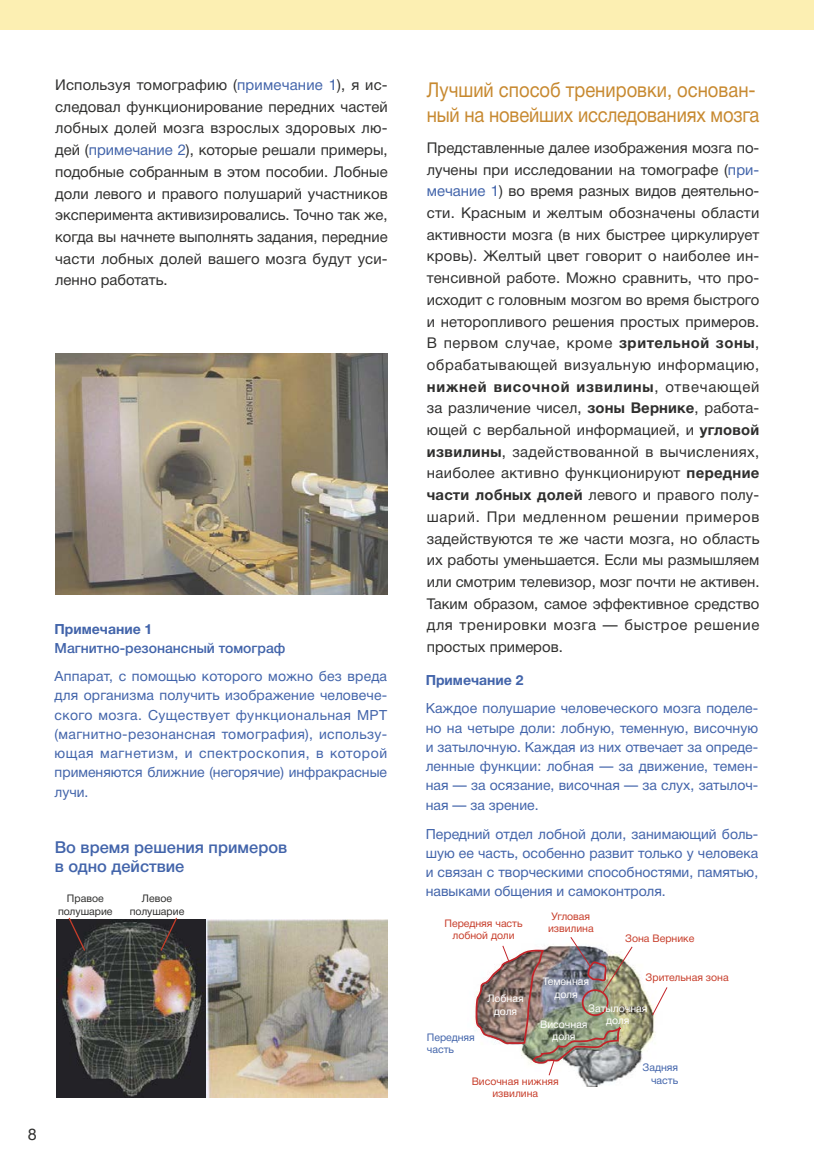
<style>
.page{position:relative;width:814px;height:1166px;background:#fff}
.page>*{position:absolute;margin:0;border:0;box-sizing:border-box;transform-origin:0 0}
.t1{font:20.47px/25.2px "Helvetica Neue Cyr";letter-spacing:-.01em;color:#c78930;scale:.9 1}
.t2{font:500 16.45px/19.2px "Helvetica Neue Cyr";color:#4264aa}
.t3{font:16.1px "Helvetica Neue Cyr";color:#2f2f2e}
.t4{font:14.88px/21.7px "Helvetica Neue Cyr";letter-spacing:.015em;color:#2f2f2e;text-align:justify}
.t5{font:14px/19.2px "Helvetica Neue Cyr";color:#4264aa;text-align:justify}
.t6{font:500 14px/19.2px "Helvetica Neue Cyr";color:#4264aa}
.t7{font:10.5px/12.2px "Helvetica Neue Cyr";color:#c73d2a;text-align:center}
.t8{font:10.5px/12.2px "Helvetica Neue Cyr";color:#fff;text-align:center}
.t9{font:10.5px/12.2px "Helvetica Neue Cyr";color:#2f2f2e;text-align:center}
.t10{font:10.5px/12.2px "Helvetica Neue Cyr";color:#4264aa;text-align:right}
.s1{color:#4264aa}
.s2{font-weight:700}
</style>
<div class="page">
<div style="left:0;top:0;width:814px;height:30px;background:#fcefb2"></div>
<img style="left:580px;top:947px;width:76px;height:139px">
<svg style="left:652px;top:987px;width:15px;height:28px"></svg>
<img style="left:474px;top:937px;width:158px;height:139px">
<img style="left:56px;top:919px;width:331px;height:179px">
<svg style="left:67px;top:917px;width:19px;height:35px"></svg>
<svg style="left:159px;top:917px;width:19px;height:35px"></svg>
<img style="left:55px;top:354px;width:332px;height:240px">
<p class="t3" style="left:28px;top:1129px;width:10px">8</p>
<p class="t4" style="left:55px;top:75px;width:334px">Используя томографию (<span class="s1">примечание 1</span>), я ис&shy;следовал функционирование передних частей лобных долей мозга взрослых здоровых лю&shy;дей (<span class="s1">примечание 2</span>), которые решали примеры, подобные собранным в этом пособии. Лобные доли левого и правого полушарий участников эксперимента активизировались. Точно так же, когда вы начнете выполнять задания, передние части лобных долей вашего мозга будут уси&shy;ленно работать.</p>
<p class="t1" style="left:427px;top:79px;width:371px">Лучший способ тренировки, основан&shy;ный на новейших исследованиях мозга</p>
<p class="t4" style="left:427px;top:138px;width:334px">Представленные далее изображения мозга по&shy;лучены при исследовании на томографе (<span class="s1">при&shy;мечание 1</span>) во время разных видов деятельно&shy;сти. Красным и желтым обозначены области активности мозга (в них быстрее циркулирует кровь). Желтый цвет говорит о наиболее ин&shy;тенсивной работе. Можно сравнить, что про&shy;исходит с головным мозгом во время быстрого и неторопливого решения простых примеров.<br>В первом случае, кроме <span class="s2">зрительной зоны</span>, обрабатывающей визуальную информацию, <span class="s2">нижней височной извилины</span>, отвечающей за различение чисел, <span class="s2">зоны Вернике</span>, работа&shy;ющей с вербальной информацией, и <span class="s2">угловой извилины</span>, задействованной в вычислениях, наиболее активно функционируют <span class="s2">передние части лобных долей</span> левого и правого полу&shy;шарий. При медленном решении примеров задействуются те же части мозга, но область их работы уменьшается. Если мы размышляем или смотрим телевизор, мозг почти не активен.<br>Таким образом, самое эффективное средство для тренировки мозга — быстрое решение простых примеров.</p>
<p class="t6" style="left:55px;top:620px;width:232px"><span class="s2">Примечание 1<br></span>Магнитно-резонансный томограф</p>
<p class="t5" style="left:55px;top:668px;width:334px">Аппарат, с помощью которого можно без вреда для организма получить изображение человече&shy;ского мозга. Существует функциональная МРТ (магнитно-резонансная томография), использу&shy;ющая магнетизм, и спектроскопия, в которой применяются ближние (негорячие) инфракрасные лучи.</p>
<p class="t5" style="left:425px;top:667px;width:334px;line-height:28.2px"><span class="s2">Примечание 2<br></span>Каждое полушарие человеческого мозга поделе-</p>
<p class="t5" style="left:425px;top:719px;width:334px">но на четыре доли: лобную, теменную, височную и затылочную. Каждая из них отвечает за опреде&shy;ленные функции: лобная — за движение, темен&shy;ная — за осязание, височная — за слух, затылоч&shy;ная — за зрение.</p>
<p class="t5" style="left:425px;top:825px;width:334px">Передний отдел лобной доли, занимающий боль&shy;шую ее часть, особенно развит только у человека и связан с творческими способностями, памятью, навыками общения и самоконтроля.</p>
<p class="t2" style="left:55px;top:839px;width:234px">Во время решения примеров в одно действие</p>
<p class="t9" style="left:58px;top:893px;width:56px">Правое полушарие</p>
<p class="t9" style="left:130px;top:893px;width:56px">Левое полушарие</p>
<p class="t7" style="left:444px;top:918px;width:80px">Передняя часть лобной доли</p>
<p class="t7" style="left:548px;top:911px;width:47px">Угловая извилина</p>
<p class="t7" style="left:625px;top:933px;width:71px">Зона Вернике</p>
<p class="t7" style="left:645px;top:972px;width:85px">Зрительная зона</p>
<p class="t8" style="left:543px;top:976px;width:48px">Теменная доля</p>
<p class="t8" style="left:487px;top:993px;width:38px">Лобная доля</p>
<p class="t8" style="left:588px;top:1003px;width:61px">Затылочная доля</p>
<p class="t8" style="left:540px;top:1019px;width:49px">Височная</p>
<p class="t10" style="left:427px;top:1032px;width:50px">Передняя</p>
<p class="t8" style="left:552px;top:1031px;width:25px">доля</p>
<p class="t10" style="left:427px;top:1044px;width:29px">часть</p>
<p class="t7" style="left:471px;top:1076px;width:89px">Височная нижняя извилина</p>
<p class="t10" style="left:642px;top:1062px;width:37px">Задняя часть</p>
</div>
